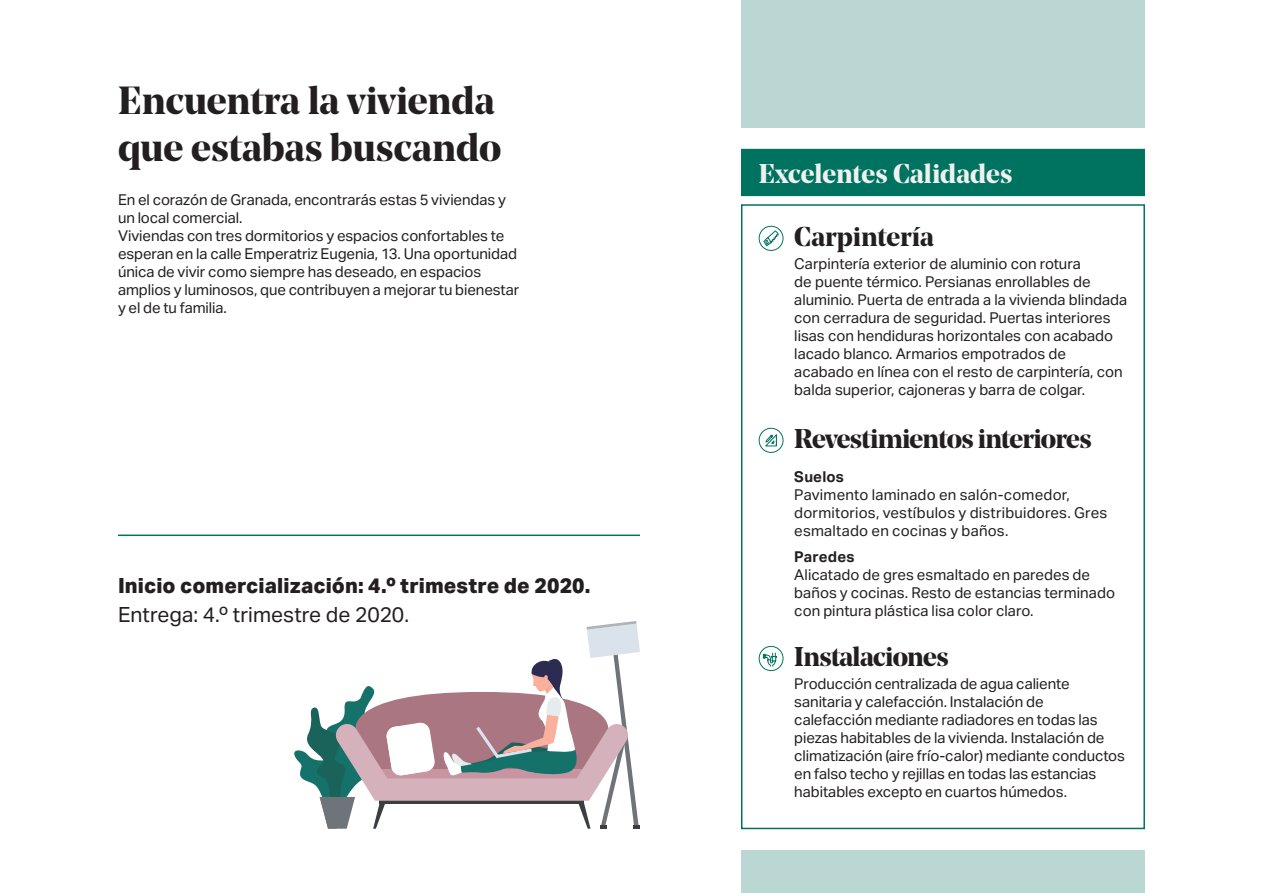
<style>
.page{position:relative;width:1263px;height:893px;background:#fff}
.page>*{position:absolute;margin:0;border:0;box-sizing:border-box;transform-origin:0 0}
.t1{font:700 39px/46.8px "Noe Display";color:#231f20}
.t2{font:700 27px "Noe Display";letter-spacing:-.025em;color:#231f20}
.t3{font:700 27px "Noe Display";color:#eff0f0}
.t4{font:700 27px "Noe Display";color:#231f20}
.t5{font:800 21px "Aktiv Grotesk";letter-spacing:.005em;color:#231f20}
.t6{font:21px "Aktiv Grotesk";letter-spacing:.005em;color:#231f20}
.t7{font:15px/18px "Aktiv Grotesk";color:#231f20}
.t8{font:700 15px "Aktiv Grotesk";letter-spacing:.01em;color:#231f20}
</style>
<div class="page">
<div style="left:741px;top:204px;width:404px;height:625px;border:2px solid #007360"></div>
<div style="left:741px;top:149px;width:404px;height:47px;background:#007360"></div>
<hr style="left:118px;top:535px;width:522px;height:1px;background:#007360">
<svg style="left:763px;top:226px;width:16px;height:21px"></svg>
<div style="left:759px;top:226px;width:24px;height:25px;border:1px solid #007360;border-radius:50%"></div>
<div style="left:759px;top:428px;width:24px;height:25px;border:1px solid #007360;border-radius:50%"></div>
<svg style="left:765px;top:434px;width:12px;height:13px"></svg>
<svg style="left:763px;top:652px;width:14px;height:15px"></svg>
<div style="left:759px;top:646px;width:24px;height:25px;border:1px solid #007360;border-radius:50%"></div>
<div style="left:741px;top:0;width:404px;height:128px;background:#bbd7d3"></div>
<div style="left:741px;top:850px;width:404px;height:43px;background:#bbd7d3"></div>
<svg style="left:294px;top:621px;width:346px;height:208px"></svg>
<h1 class="t1" style="left:118px;top:77px;width:385px">Encuentra la vivienda que estabas buscando</h1>
<p class="t7" style="left:118px;top:191px;width:403px">En el corazón de Granada, encontrarás estas 5 viviendas y un local comercial.<br>Viviendas con tres dormitorios y espacios confortables te esperan en la calle Emperatriz Eugenia, 13. Una oportunidad única de vivir como siempre has deseado, en espacios amplios y luminosos, que contribuyen a mejorar tu bienestar y el de tu familia.</p>
<h3 class="t5" style="left:118px;top:572px;width:474px">Inicio comercialización: 4.º trimestre de 2020.</h3>
<h3 class="t6" style="left:118px;top:603px;width:293px">Entrega: 4.º trimestre de 2020.</h3>
<h2 class="t3" style="left:759px;top:156px;width:255px">Excelentes Calidades</h2>
<h2 class="t4" style="left:794px;top:219px;width:141px">Carpintería</h2>
<p class="t7" style="left:794px;top:255px;width:334px">Carpintería exterior de aluminio con rotura<br>de puente térmico. Persianas enrollables de aluminio. Puerta de entrada a la vivienda blindada con cerradura de seguridad. Puertas interiores lisas con hendiduras horizontales con acabado lacado blanco. Armarios empotrados de acabado en línea con el resto de carpintería, con balda superior, cajoneras y barra de colgar.</p>
<h2 class="t2" style="left:794px;top:421px;width:299px">Revestimientos interiores</h2>
<p class="t8" style="left:794px;top:467px;width:51px">Suelos</p>
<p class="t7" style="left:794px;top:485px;width:314px">Pavimento laminado en salón-comedor, dormitorios, vestíbulos y distribuidores. Gres esmaltado en cocinas y baños.</p>
<p class="t8" style="left:794px;top:548px;width:62px">Paredes</p>
<p class="t7" style="left:794px;top:566px;width:322px">Alicatado de gres esmaltado en paredes de baños y cocinas. Resto de estancias terminado con pintura plástica lisa color claro.</p>
<h2 class="t2" style="left:794px;top:639px;width:156px">Instalaciones</h2>
<p class="t7" style="left:794px;top:675px;width:332px">Producción centralizada de agua caliente sanitaria y calefacción. Instalación de calefacción mediante radiadores en todas las piezas habitables de la vivienda. Instalación de climatización (aire frío-calor) mediante conductos en falso techo y rejillas en todas las estancias habitables excepto en cuartos húmedos.</p>
</div>
